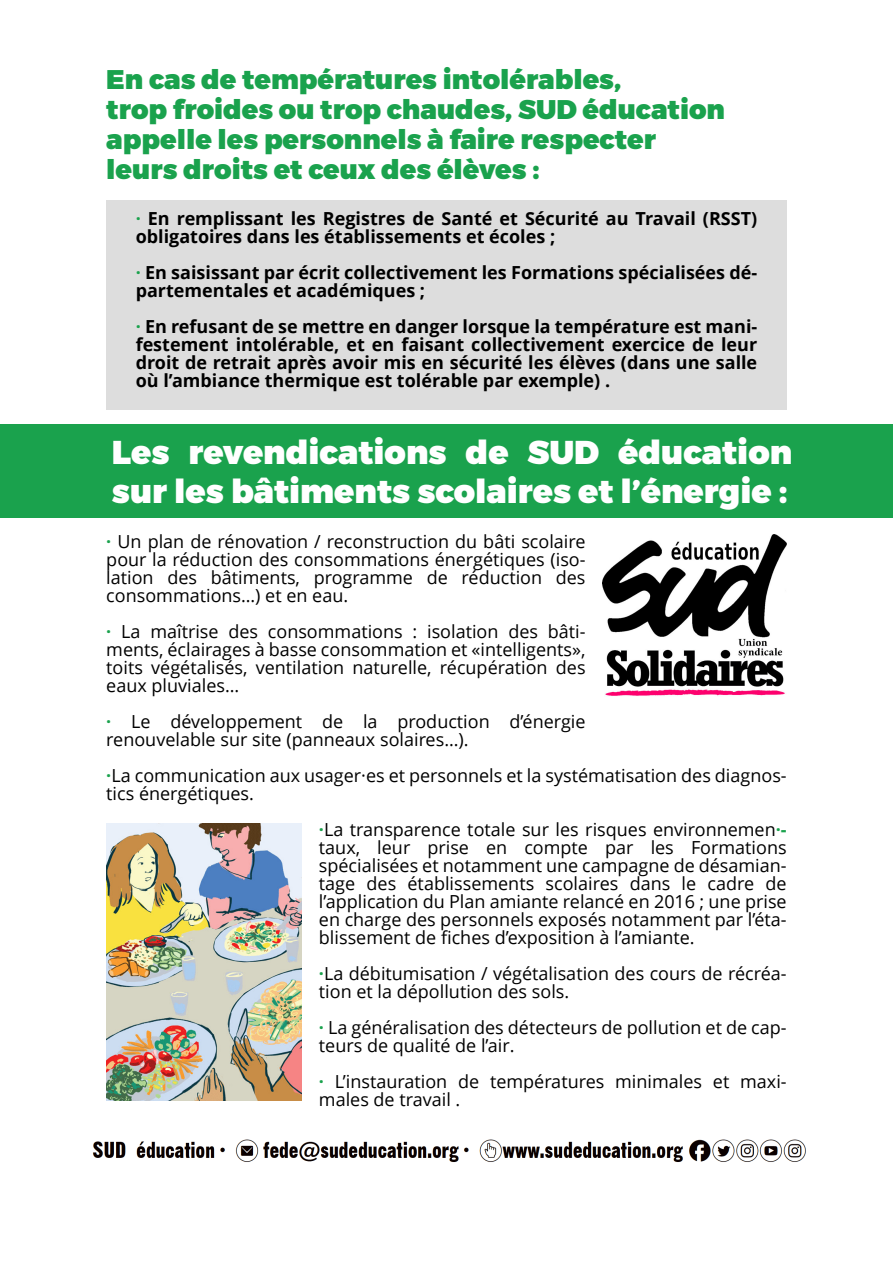
<style>
.page{position:relative;width:893px;height:1263px;background:#fff}
.page>*{position:absolute;margin:0;border:0;box-sizing:border-box;transform-origin:0 0}
.t1{font:900 33px/39px "Montserrat";color:#fff}
.t2{font:900 27px/30px "Montserrat";color:#1aa24d}
.t3{font:18px/18px "Open Sans";color:#000}
.t4{font:700 18px/18px "Open Sans";color:#000}
.s1{color:#1aa24d}
.s2{font-weight:700;color:#1aa24d}
</style>
<div class="page">
<img style="left:92px;top:1139px;width:714px;height:23px">
<div style="left:106px;top:200px;width:681px;height:210px;background:#ddd"></div>
<div style="left:0;top:424px;width:893px;height:94px;background:#1aa24d"></div>
<img style="left:106px;top:824px;width:196px;height:276px">
<img style="left:603px;top:534px;width:184px;height:162px">
<h2 class="t2" style="left:106px;top:65px;width:620px">En cas de températures intolérables,<br>trop froides ou trop chaudes, SUD éducation appelle les personnels à faire respecter leurs droits et ceux des élèves :</h2>
<p class="t4" style="left:136px;top:211px;width:623px"><span class="s1">·</span> En remplissant les Registres de Santé et Sécurité au Travail (RSST) obligatoires dans les établissements et écoles ;</p>
<p class="t4" style="left:136px;top:265px;width:623px"><span class="s1">·</span> En saisissant par écrit collectivement les Formations spécialisées dé&shy;partementales et académiques ;</p>
<p class="t4" style="left:136px;top:319px;width:623px;text-align:justify"><span class="s1">·</span> En refusant de se mettre en danger lorsque la température est mani&shy;festement intolérable, et en faisant collectivement exercice de leur droit de retrait après avoir mis en sécurité les élèves (dans une salle où l’ambiance thermique est tolérable par exemple) .</p>
<h1 class="t1" style="left:112px;top:433px;width:682px">Les revendications de SUD éducation sur les bâtiments scolaires et l’énergie :</h1>
<p class="t3" style="left:106px;top:534px;width:481px;text-align:justify"><span class="s2">·</span> Un plan de rénovation / reconstruction du bâti scolaire pour la réduction des consommations énergétiques (iso&shy;lation des bâtiments, programme de réduction des consommations…) et en eau.</p>
<p class="t3" style="left:106px;top:624px;width:481px;text-align:justify"><span class="s2">·</span> La maîtrise des consommations : isolation des bâti&shy;ments, éclairages à basse consommation et «intelligents», toits végétalisés, ventilation naturelle, récupération des eaux pluviales...</p>
<p class="t3" style="left:106px;top:714px;width:481px"><span class="s2">·</span> Le développement de la production d’énergie renouvelable sur site (panneaux solaires…).</p>
<p class="t3" style="left:106px;top:768px;width:682px"><span class="s2">·</span>La communication aux usager·es et personnels et la systématisation des diagnos&shy;tics énergétiques.</p>
<p class="t3" style="left:319px;top:822px;width:469px;text-align:justify"><span class="s2">·</span>La transparence totale sur les risques environnemen<span class="s2">·- </span>taux, leur prise en compte par les Formations spécialisées et notamment une campagne de désamian&shy;tage des établissements scolaires dans le cadre de l’application du Plan amiante relancé en 2016 ; une prise en charge des personnels exposés notamment par l’éta&shy;blissement de fiches d’exposition à l’amiante.</p>
<p class="t3" style="left:319px;top:966px;width:469px"><span class="s2">·</span>La débitumisation / végétalisation des cours de récréa&shy;tion et la dépollution des sols.</p>
<p class="t3" style="left:319px;top:1020px;width:469px"><span class="s2">·</span> La généralisation des détecteurs de pollution et de cap&shy;teurs de qualité de l’air.</p>
<p class="t3" style="left:319px;top:1074px;width:469px"><span class="s2">·</span> L’instauration de températures minimales et maxi&shy;males de travail .</p>
</div>
